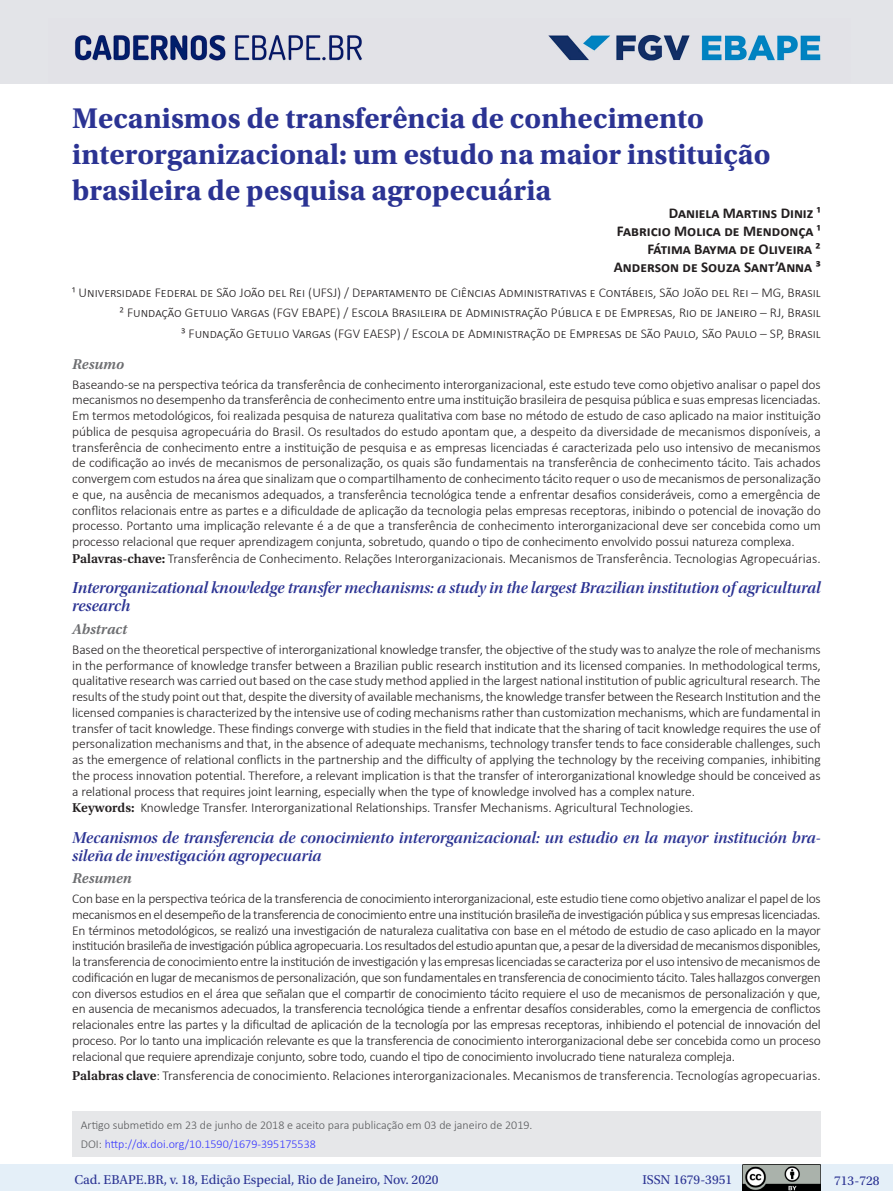
<style>
.page{position:relative;width:893px;height:1191px;background:#fff}
.page>*{position:absolute;margin:0;border:0;box-sizing:border-box;transform-origin:0 0}
._01_título_PT{font:700 30px/36px "Utopia Std";color:#2b3393}
._03_3_1_título_IN{font:16.5px/18px "Utopia Std Semibold Disp It";color:#2b3393}
._02_autores{font:700 15px "Calibri";color:#231f20}
._03_0_titulo_resumo{font:italic 600 15px "Utopia Std";color:#6c6d70}
._03_1_1_resumo_PT{font:300 13.5px/15.8px "Calibri";letter-spacing:-.02em;color:#231f20;text-align:justify}
._03_3_2_resumo_IN{font:300 13.5px/15.8px "Calibri";letter-spacing:-.01em;color:#231f20;text-align:justify}
._03_1_2_palavras-cha{font:300 13.5px "Calibri";color:#231f20}
._02_autores_-_tit{font:300 13.5px "Calibri";color:#231f20}
.t1{font:13.5px "Utopia Std";color:#2b3393}
._06_3_nota_de_rodape{font:300 12px "Calibri";color:#57585a}
._06_3_nota_de_rodape-2{font:300 12px "Calibri";color:#33f}
.s1{font-family:"Utopia Std";font-weight:600}
.s2{color:#57585a}
</style>
<div class="page">
<div style="left:0;top:0;width:893px;height:84px;background:#e3e4e8"></div>
<img style="left:74px;top:34px;width:747px;height:27px">
<div style="left:0;top:1164px;width:893px;height:27px;background:#e4eff8"></div>
<img style="left:743px;top:1164px;width:78px;height:27px">
<div style="left:72px;top:1111px;width:749px;height:45px;background:#e6e7e9"></div>
<p class="_01_título_PT" style="left:72px;top:101px;width:700px">Mecanismos de transferência de conhecimento interorganizacional: um estudo na maior instituição brasileira de pesquisa agropecuária</p>
<p class="_02_autores" style="left:669px;top:203px;width:153px">Daniela Martins Diniz ¹</p>
<p class="_02_autores" style="left:617px;top:221px;width:205px">Fabricio Molica de Mendonça ¹</p>
<p class="_02_autores" style="left:647px;top:239px;width:175px">Fátima Bayma de Oliveira ²</p>
<p class="_02_autores" style="left:614px;top:257px;width:208px">Anderson de Souza Sant’Anna ³</p>
<p class="_02_autores_-_tit" style="left:72px;top:284px;width:750px">¹ Universidade Federal de São João del Rei (UFSJ) / Departamento de Ciências Administrativas e Contábeis, São João del Rei – MG, Brasil</p>
<p class="_02_autores_-_tit" style="left:120px;top:304px;width:703px">² Fundação Getulio Vargas (FGV EBAPE) / Escola Brasileira de Administração Pública e de Empresas, Rio de Janeiro – RJ, Brasil</p>
<p class="_02_autores_-_tit" style="left:181px;top:325px;width:641px">³ Fundação Getulio Vargas (FGV EAESP) / Escola de Administração de Empresas de São Paulo, São Paulo – SP, Brasil</p>
<p class="_03_0_titulo_resumo" style="left:72px;top:355px;width:53px">Resumo</p>
<p class="_03_1_1_resumo_PT" style="left:72px;top:376px;width:750px">Baseando-se na perspectiva teórica da transferência de conhecimento interorganizacional, este estudo teve como objetivo analisar o papel dos mecanismos no desempenho da transferência de conhecimento entre uma instituição brasileira de pesquisa pública e suas empresas licenciadas.<br>Em termos metodológicos, foi realizada pesquisa de natureza qualitativa com base no método de estudo de caso aplicado na maior instituição pública de pesquisa agropecuária do Brasil. Os resultados do estudo apontam que, a despeito da diversidade de mecanismos disponíveis, a transferência de conhecimento entre a instituição de pesquisa e as empresas licenciadas é caracterizada pelo uso intensivo de mecanismos de codificação ao invés de mecanismos de personalização, os quais são fundamentais na transferência de conhecimento tácito. Tais achados convergem com estudos na área que sinalizam que o compartilhamento de conhecimento tácito requer o uso de mecanismos de personalização e que, na ausência de mecanismos adequados, a transferência tecnológica tende a enfrentar desafios consideráveis, como a emergência de conflitos relacionais entre as partes e a dificuldade de aplicação da tecnologia pelas empresas receptoras, inibindo o potencial de inovação do processo. Portanto uma implicação relevante é a de que a transferência de conhecimento interorganizacional deve ser concebida como um processo relacional que requer aprendizagem conjunta, sobretudo, quando o tipo de conhecimento envolvido possui natureza complexa.</p>
<p class="_03_1_2_palavras-cha" style="left:72px;top:550px;width:750px"><span class="s1">Palavras-chave:</span> Transferência de Conhecimento. Relações Interorganizacionais. Mecanismos de Transferência. Tecnologias Agropecuárias.</p>
<p class="_03_3_1_título_IN" style="left:72px;top:579px;width:750px">Interorganizational knowledge transfer mechanisms: a study in the largest Brazilian institution of agricultural research</p>
<p class="_03_0_titulo_resumo" style="left:72px;top:620px;width:57px">Abstract</p>
<p class="_03_3_2_resumo_IN" style="left:72px;top:641px;width:750px">Based on the theoretical perspective of interorganizational knowledge transfer, the objective of the study was to analyze the role of mechanisms in the performance of knowledge transfer between a Brazilian public research institution and its licensed companies. In methodological terms, qualitative research was carried out based on the case study method applied in the largest national institution of public agricultural research. The results of the study point out that, despite the diversity of available mechanisms, the knowledge transfer between the Research Institution and the licensed companies is characterized by the intensive use of coding mechanisms rather than customization mechanisms, which are fundamental in transfer of tacit knowledge. These findings converge with studies in the field that indicate that the sharing of tacit knowledge requires the use of personalization mechanisms and that, in the absence of adequate mechanisms, technology transfer tends to face considerable challenges, such as the emergence of relational conflicts in the partnership and the difficulty of applying the technology by the receiving companies, inhibiting the process innovation potential. Therefore, a relevant implication is that the transfer of interorganizational knowledge should be conceived as a relational process that requires joint learning, especially when the type of knowledge involved has a complex nature.</p>
<p class="_03_1_2_palavras-cha" style="left:72px;top:799px;width:623px"><span class="s1">Keywords:</span> Knowledge Transfer. Interorganizational Relationships. Transfer Mechanisms. Agricultural Technologies.</p>
<p class="_03_3_1_título_IN" style="left:72px;top:828px;width:750px">Mecanismos de transferencia de conocimiento interorganizacional: un estudio en la mayor institución bra&shy;sileña de investigación agropecuaria</p>
<p class="_03_0_titulo_resumo" style="left:72px;top:869px;width:61px">Resumen</p>
<p class="_03_1_1_resumo_PT" style="left:72px;top:890px;width:750px">Con base en la perspectiva teórica de la transferencia de conocimiento interorganizacional, este estudio tiene como objetivo analizar el papel de los mecanismos en el desempeño de la transferencia de conocimiento entre una institución brasileña de investigación pública y sus empresas licenciadas.<br>En términos metodológicos, se realizó una investigación de naturaleza cualitativa con base en el método de estudio de caso aplicado en la mayor institución brasileña de investigación pública agropecuaria. Los resultados del estudio apuntan que, a pesar de la diversidad de mecanismos disponibles, la transferencia de conocimiento entre la institución de investigación y las empresas licenciadas se caracteriza por el uso intensivo de mecanismos de codificación en lugar de mecanismos de personalización, que son fundamentales en transferencia de conocimiento tácito. Tales hallazgos convergen con diversos estudios en el área que señalan que el compartir de conocimiento tácito requiere el uso de mecanismos de personalización y que, en ausencia de mecanismos adecuados, la transferencia tecnológica tiende a enfrentar desafíos considerables, como la emergencia de conflictos relacionales entre las partes y la dificultad de aplicación de la tecnología por las empresas receptoras, inhibiendo el potencial de innovación del proceso. Por lo tanto una implicación relevante es que la transferencia de conocimiento interorganizacional debe ser concebida como un proceso relacional que requiere aprendizaje conjunto, sobre todo, cuando el tipo de conocimiento involucrado tiene naturaleza compleja.</p>
<p class="_03_1_2_palavras-cha" style="left:72px;top:1067px;width:750px"><span class="s1">Palabras clave</span>: Transferencia de conocimiento. Relaciones interorganizacionales. Mecanismos de transferencia. Tecnologías agropecuarias.</p>
<p class="_06_3_nota_de_rodape" style="left:81px;top:1117px;width:453px">Artigo submetido em 23 de junho de 2018 e aceito para publicação em 03 de janeiro de 2019.</p>
<p class="_06_3_nota_de_rodape-2" style="left:81px;top:1136px;width:237px"><span class="s2">DOI:</span> http://dx.doi.org/10.1590/1679-395175538</p>
<p class="t1" style="left:74px;top:1172px;width:366px">Cad. EBAPE.BR, v. 18, Edição Especial, Rio de Janeiro, Nov. 2020</p>
<p class="t1" style="left:642px;top:1172px;width:91px">ISSN 1679-3951</p>
<p class="t1" style="left:834px;top:1173px;width:47px">713-728</p>
</div>
